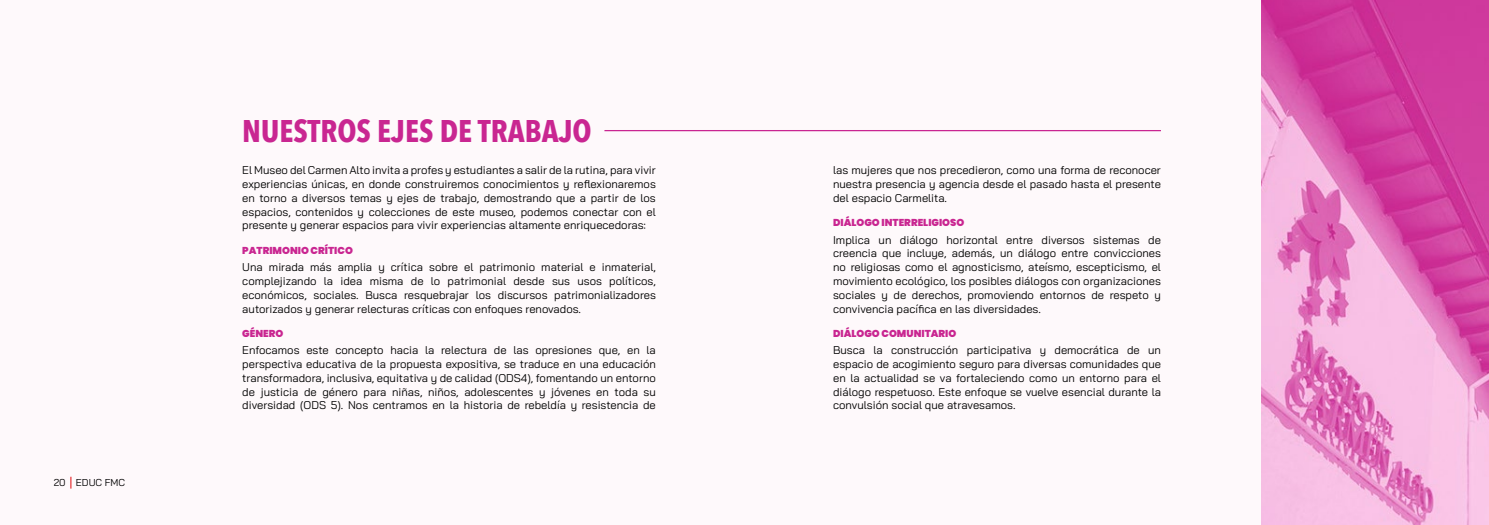
<style>
.page{position:relative;width:1489px;height:525px;background:#fff}
.page>*{position:absolute;margin:0;border:0;box-sizing:border-box;transform-origin:0 0}
.t1{font:700 31.25px "Avenir Next Condensed";color:#c92691}
.t2{font:11.25px/13.8px "Bai Jamjuree";color:#000;text-align:justify}
.t3{font:900 10px "Poppins";color:#c92691}
.t4{font:10px "Bai Jamjuree";color:#000}
</style>
<div class="page">
<div style="left:0;top:0;width:1261px;height:524px;background:#fef9fb"></div>
<hr style="left:604px;top:130px;width:556px;height:1px;background:#c92691">
<img style="left:1261px;top:0;width:227px;height:524px">
<svg style="left:70px;top:476px;width:1px;height:12px"></svg>
<p class="t4" style="left:54px;top:476px;width:73px">20 EDUC FMC</p>
<h1 class="t1" style="left:242px;top:111px;width:351px">NUESTROS EJES DE TRABAJO</h1>
<p class="t2" style="left:242px;top:163px;width:415px">El Museo del Carmen Alto invita a profes y estudiantes a salir de la rutina, para vivir experiencias únicas, en donde construiremos conocimientos y reflexionaremos en torno a diversos temas y ejes de trabajo, demostrando que a partir de los espacios, contenidos y colecciones de este museo, podemos conectar con el presente y generar espacios para vivir experiencias altamente enriquecedoras:</p>
<p class="t3" style="left:242px;top:243px;width:112px">PATRIMONIO CRÍTICO</p>
<p class="t2" style="left:242px;top:260px;width:415px">Una mirada más amplia y crítica sobre el patrimonio material e inmaterial, complejizando la idea misma de lo patrimonial desde sus usos políticos, económicos, sociales. Busca resquebrajar los discursos patrimonializadores autorizados y generar relecturas críticas con enfoques renovados.</p>
<p class="t3" style="left:242px;top:326px;width:43px">GÉNERO</p>
<p class="t2" style="left:242px;top:343px;width:415px">Enfocamos este concepto hacia la relectura de las opresiones que, en la perspectiva educativa de la propuesta expositiva, se traduce en una educación transformadora, inclusiva, equitativa y de calidad (ODS4), fomentando un entorno de justicia de género para niñas, niños, adolescentes y jóvenes en toda su diversidad (ODS 5). Nos centramos en la historia de rebeldía y resistencia de</p>
<p class="t2" style="left:833px;top:163px;width:329px">las mujeres que nos precedieron, como una forma de reconocer nuestra presencia y agencia desde el pasado hasta el presente del espacio Carmelita.</p>
<p class="t3" style="left:833px;top:216px;width:133px">DIÁLOGO INTERRELIGIOSO</p>
<p class="t2" style="left:833px;top:232px;width:329px">Implica un diálogo horizontal entre diversos sistemas de creencia que incluye, además, un diálogo entre convicciones no religiosas como el agnosticismo, ateísmo, escepticismo, el movimiento ecológico, los posibles diálogos con organizaciones sociales y de derechos, promoviendo entornos de respeto y convivencia pacífica en las diversidades.</p>
<p class="t3" style="left:833px;top:326px;width:125px">DIÁLOGO COMUNITARIO</p>
<p class="t2" style="left:833px;top:343px;width:329px">Busca la construcción participativa y democrática de un espacio de acogimiento seguro para diversas comunidades que en la actualidad se va fortaleciendo como un entorno para el diálogo respetuoso. Este enfoque se vuelve esencial durante la convulsión social que atravesamos.</p>
</div>
